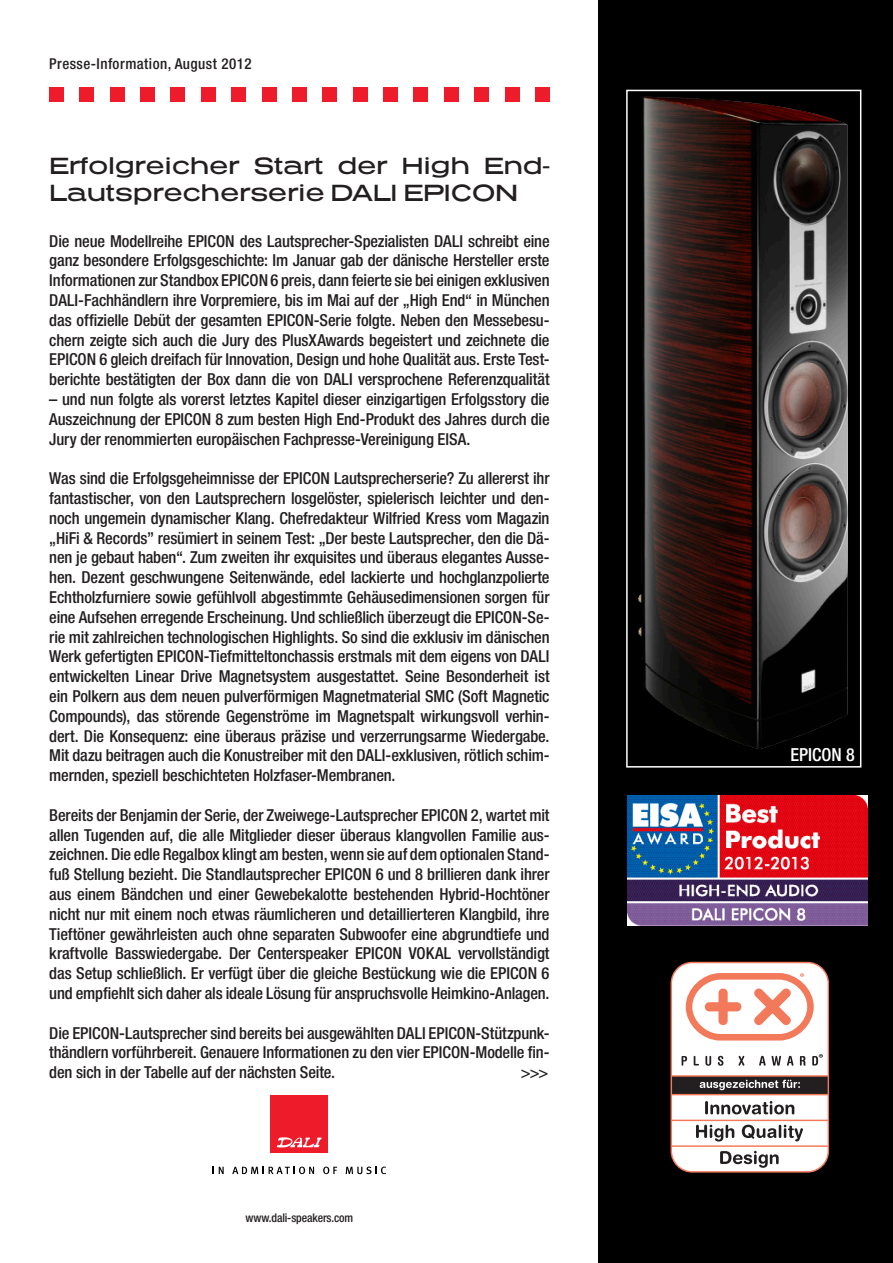
<style>
.page{position:relative;width:893px;height:1263px;background:#fff}
.page>*{position:absolute;margin:0;border:0;box-sizing:border-box;transform-origin:0 0}
.t1{font:22.65px/27.2px "Presicav Rg";letter-spacing:-.02em;color:#231f20}
.t2{font:500 condensed 18px "Helvetica Neue LT Std";color:#fff}
.t3{font:500 condensed 16.5px/19.8px "Helvetica Neue LT Std";letter-spacing:-.01em;color:#231f20;text-align:justify}
.t4{font:500 condensed 15px "Helvetica Neue LT Std";letter-spacing:.03em;color:#231f20}
.t5{font:500 condensed 12px "Helvetica Neue LT Std";letter-spacing:-.01em;color:#231f20}
</style>
<div class="page">
<div style="left:599px;top:0;width:294px;height:1263px;background:#000001"></div>
<div style="left:270px;top:1095px;width:58px;height:58px;background:#ee1b2b"></div>
<svg style="left:277px;top:1137px;width:45px;height:10px"></svg>
<svg style="left:213px;top:1167px;width:11px;height:7px"></svg>
<svg style="left:232px;top:1166px;width:82px;height:8px"></svg>
<svg style="left:323px;top:1166px;width:14px;height:8px"></svg>
<svg style="left:346px;top:1166px;width:40px;height:8px"></svg>
<div style="left:49px;top:88px;width:15px;height:14px;background:#ee1b2b"></div>
<div style="left:80px;top:88px;width:14px;height:14px;background:#ee1b2b"></div>
<div style="left:110px;top:88px;width:14px;height:14px;background:#ee1b2b"></div>
<div style="left:140px;top:88px;width:15px;height:14px;background:#ee1b2b"></div>
<div style="left:171px;top:88px;width:14px;height:14px;background:#ee1b2b"></div>
<div style="left:232px;top:88px;width:14px;height:14px;background:#ee1b2b"></div>
<div style="left:292px;top:88px;width:15px;height:14px;background:#ee1b2b"></div>
<div style="left:353px;top:88px;width:14px;height:14px;background:#ee1b2b"></div>
<div style="left:414px;top:88px;width:14px;height:14px;background:#ee1b2b"></div>
<div style="left:444px;top:88px;width:14px;height:14px;background:#ee1b2b"></div>
<div style="left:474px;top:88px;width:15px;height:14px;background:#ee1b2b"></div>
<div style="left:505px;top:88px;width:14px;height:14px;background:#ee1b2b"></div>
<div style="left:535px;top:88px;width:15px;height:14px;background:#ee1b2b"></div>
<div style="left:201px;top:88px;width:15px;height:14px;background:#ee1b2b"></div>
<div style="left:262px;top:88px;width:14px;height:14px;background:#ee1b2b"></div>
<div style="left:323px;top:88px;width:14px;height:14px;background:#ee1b2b"></div>
<div style="left:383px;top:88px;width:15px;height:14px;background:#ee1b2b"></div>
<div style="left:671px;top:962px;width:157px;height:210px;background:#fff;border-radius:21px"></div>
<div style="left:671px;top:962px;width:158px;height:210px;border:1px solid #f3795b;border-radius:21px"></div>
<svg style="left:682px;top:1056px;width:5px;height:10px"></svg>
<svg style="left:694px;top:1056px;width:5px;height:9px"></svg>
<svg style="left:705px;top:1056px;width:6px;height:10px"></svg>
<svg style="left:718px;top:1056px;width:5px;height:10px"></svg>
<svg style="left:738px;top:1056px;width:6px;height:10px"></svg>
<svg style="left:759px;top:1056px;width:7px;height:10px"></svg>
<svg style="left:772px;top:1056px;width:9px;height:10px"></svg>
<svg style="left:787px;top:1056px;width:6px;height:10px"></svg>
<svg style="left:800px;top:1056px;width:5px;height:10px"></svg>
<svg style="left:812px;top:1054px;width:11px;height:11px"></svg>
<svg style="left:686px;top:973px;width:128px;height:67px"></svg>
<svg style="left:671px;top:1074px;width:157px;height:94px"></svg>
<img style="left:638px;top:97px;width:210px;height:652px">
<div style="left:626px;top:90px;width:235px;height:677px;border:2px solid #fff"></div>
<img style="left:627px;top:795px;width:240px;height:130px">
<p class="t4" style="left:49px;top:55px;width:204px">Presse-Information, August 2012</p>
<p class="t1" style="left:49px;top:151px;width:502px">Erfolgreicher Start der High End-<br>Lautsprecherserie DALI EPICON</p>
<p class="t3" style="left:49px;top:231px;width:502px">Die neue Modellreihe EPICON des Lautsprecher-Spezialisten DALI schreibt eine ganz besondere Erfolgsgeschichte: Im Januar gab der dänische Hersteller erste Informationen zur Standbox EPICON 6 preis, dann feierte sie bei einigen exklusiven DALI-Fachhändlern ihre Vorpremiere, bis im Mai auf der „High End“ in München das offizielle Debüt der gesamten EPICON-Serie folgte. Neben den Messebesu&shy;chern zeigte sich auch die Jury des PlusXAwards begeistert und zeichnete die EPICON 6 gleich dreifach für Innovation, Design und hohe Qualität aus. Erste Test&shy;berichte bestätigten der Box dann die von DALI versprochene Referenzqualität</p>
<p class="t3" style="left:49px;top:389px;width:502px">– und nun folgte als vorerst letztes Kapitel dieser einzigartigen Erfolgsstory die Auszeichnung der EPICON 8 zum besten High End-Produkt des Jahres durch die Jury der renommierten europäischen Fachpresse-Vereinigung EISA.</p>
<p class="t3" style="left:49px;top:468px;width:502px">Was sind die Erfolgsgeheimnisse der EPICON Lautsprecherserie? Zu allererst ihr fantastischer, von den Lautsprechern losgelöster, spielerisch leichter und den&shy;noch ungemein dynamischer Klang. Chefredakteur Wilfried Kress vom Magazin „HiFi &amp; Records” resümiert in seinem Test: „Der beste Lautsprecher, den die Dä&shy;nen je gebaut haben“. Zum zweiten ihr exquisites und überaus elegantes Ausse&shy;hen. Dezent geschwungene Seitenwände, edel lackierte und hochglanzpolierte Echtholzfurniere sowie gefühlvoll abgestimmte Gehäusedimensionen sorgen für eine Aufsehen erregende Erscheinung. Und schließlich überzeugt die EPICON-Se&shy;rie mit zahlreichen technologischen Highlights. So sind die exklusiv im dänischen Werk gefertigten EPICON-Tiefmitteltonchassis erstmals mit dem eigens von DALI entwickelten Linear Drive Magnetsystem ausgestattet. Seine Besonderheit ist ein Polkern aus dem neuen pulverförmigen Magnetmaterial SMC (Soft Magnetic Compounds), das störende Gegenströme im Magnetspalt wirkungsvoll verhin&shy;dert. Die Konsequenz: eine überaus präzise und verzerrungsarme Wiedergabe.<br>Mit dazu beitragen auch die Konustreiber mit den DALI-exklusiven, rötlich schim&shy;mernden, speziell beschichteten Holzfaser-Membranen.</p>
<p class="t3" style="left:49px;top:805px;width:502px;text-align:left">Bereits der Benjamin der Serie, der Zweiwege-Lautsprecher EPICON 2, wartet mit allen Tugenden auf, die alle Mitglieder dieser überaus klangvollen Familie aus-- zeichnen. Die edle Regalbox klingt am besten, wenn sie auf dem optionalen Stand&shy;fuß Stellung bezieht. Die Standlautsprecher EPICON 6 und 8 brillieren dank ihrer aus einem Bändchen und einer Gewebekalotte bestehenden Hybrid-Hochtöner nicht nur mit einem noch etwas räumlicheren und detaillierteren Klangbild, ihre Tieftöner gewährleisten auch ohne separaten Subwoofer eine abgrundtiefe und kraftvolle Basswiedergabe. Der Centerspeaker EPICON VOKAL vervollständigt das Setup schließlich. Er verfügt über die gleiche Bestückung wie die EPICON 6 und empfiehlt sich daher als ideale Lösung für anspruchsvolle Heimkino-Anlagen.</p>
<p class="t3" style="left:49px;top:1023px;width:502px">Die EPICON-Lautsprecher sind bereits bei ausgewählten DALI EPICON-Stützpunk&shy;thändlern vorführbereit. Genauere Informationen zu den vier EPICON-Modelle fin&shy;den sich in der Tabelle auf der nächsten Seite.</p>
<p class="t3" style="left:521px;top:1062px;width:29px">&gt;&gt;&gt;</p>
<p class="t5" style="left:246px;top:1211px;width:109px">www.dali-speakers.com</p>
<p class="t2" style="left:791px;top:744px;width:66px">EPICON 8</p>
</div>
